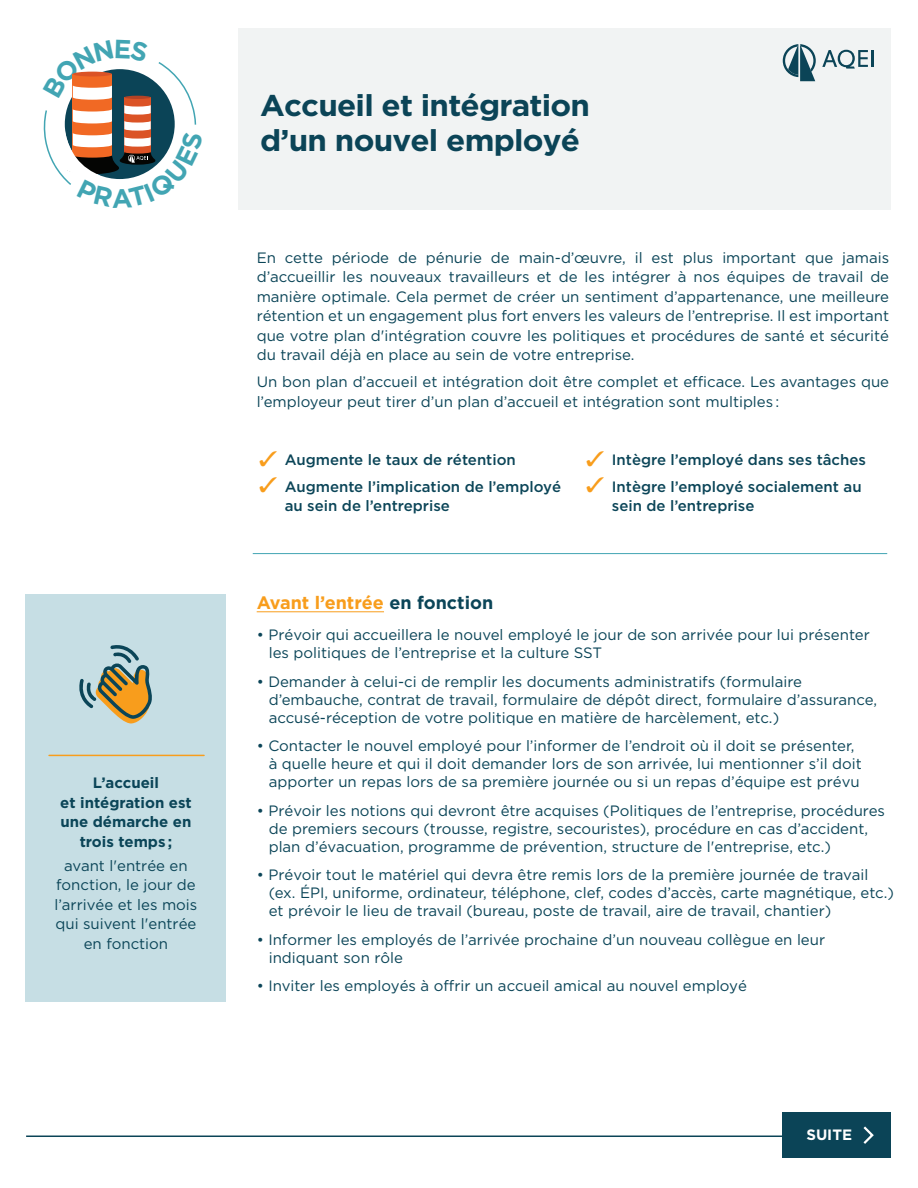
<style>
.page{position:relative;width:918px;height:1188px;background:#fff}
.page>*{position:absolute;margin:0;border:0;box-sizing:border-box;transform-origin:0 0}
.t1{font:700 30px/34.5px "Gotham";letter-spacing:-.025em;color:#0b4457;scale:1.05 1}
.t2{font:700 18px "Gotham";color:#f89d1c}
.t3{font:15px/19.5px "Gotham";color:#0b4558}
.t4{font:500 15px/27px "Gotham";color:#0b4558}
.t5{font:700 15px/19.5px "Gotham";color:#0b4558;text-align:center}
.t6{font:700 15px "Gotham";color:#fff}
.s1{color:#0b4558}
</style>
<div class="page">
<div style="left:782px;top:1112px;width:109px;height:46px;background:#0b4457"></div>
<hr style="left:26px;top:1136px;width:756px;height:1px;background:#0b4457">
<svg style="left:863px;top:1126px;width:11px;height:18px"></svg>
<div style="left:239px;top:28px;width:652px;height:182px;background:#f1f3f3"></div>
<svg style="left:783px;top:44px;width:33px;height:37px"></svg>
<svg style="left:822px;top:50px;width:52px;height:19px"></svg>
<hr style="left:253px;top:553px;width:634px;height:1px;background:#42a5b3">
<hr style="left:257px;top:612px;width:127px;height:1px;background:#f89d1c">
<div style="left:26px;top:594px;width:200px;height:408px;background:#c6dee4"></div>
<svg style="left:79px;top:645px;width:73px;height:78px"></svg>
<hr style="left:49px;top:755px;width:155px;height:1px;background:#f89d1c">
<svg style="left:43px;top:62px;width:154px;height:123px"></svg>
<p class="t5" style="left:60px;top:773px;width:133px">L’accueil<br>et intégration est une démarche en trois temps ;</p>
<p class="t3" style="left:55px;top:855px;width:144px;text-align:center">avant l'entrée en fonction, le jour de l’arrivée et les mois qui suivent l'entrée en fonction</p>
<h1 class="t1" style="left:260px;top:88px;width:316px">Accueil et intégration d’un nouvel employé</h1>
<p class="t3" style="left:257px;top:247px;width:634px;text-align:justify">En cette période de pénurie de main-d’œuvre, il est plus important que jamais d’accueillir les nouveaux travailleurs et de les intégrer à nos équipes de travail de manière optimale. Cela permet de créer un sentiment d’appartenance, une meilleure rétention et un engagement plus fort envers les valeurs de l’entreprise. Il est important que votre plan d'intégration couvre les politiques et procédures de santé et sécurité du travail déjà en place au sein de votre entreprise.</p>
<p class="t3" style="left:257px;top:372px;width:634px">Un bon plan d’accueil et intégration doit être complet et efficace. Les avantages que l’employeur peut tirer d’un plan d’accueil et intégration sont multiples :</p>
<p class="t4" style="left:285px;top:446px;width:278px">Augmente le taux de rétention<br>Augmente l’implication de l’employé</p>
<p class="t4" style="left:285px;top:492px;width:167px">au sein de l’entreprise</p>
<p class="t4" style="left:612px;top:446px;width:256px">Intègre l’employé dans ses tâches<br>Intègre l’employé socialement au</p>
<p class="t4" style="left:612px;top:492px;width:144px">sein de l’entreprise</p>
<p class="t2" style="left:257px;top:593px;width:238px">Avant l’entrée <span class="s1">en fonction</span></p>
<p class="t3" style="left:269px;top:625px;width:603px;line-height:18px;text-indent:-12px">• Prévoir qui accueillera le nouvel employé le jour de son arrivée pour lui présenter les politiques de l’entreprise et la culture SST</p>
<p class="t3" style="left:269px;top:672px;width:610px;line-height:18px;text-indent:-12px">• Demander à celui-ci de remplir les documents administratifs (formulaire d’embauche, contrat de travail, formulaire de dépôt direct, formulaire d’assurance, accusé-réception de votre politique en matière de harcèlement, etc.)</p>
<p class="t3" style="left:269px;top:736px;width:595px;line-height:18px;text-indent:-12px">• Contacter le nouvel employé pour l’informer de l’endroit où il doit se présenter, à quelle heure et qui il doit demander lors de son arrivée, lui mentionner s’il doit apporter un repas lors de sa première journée ou si un repas d’équipe est prévu</p>
<p class="t3" style="left:269px;top:801px;width:618px;line-height:18px;text-indent:-12px">• Prévoir les notions qui devront être acquises (Politiques de l’entreprise, procédures de premiers secours (trousse, registre, secouristes), procédure en cas d’accident, plan d’évacuation, programme de prévention, structure de l'entreprise, etc.)</p>
<p class="t3" style="left:269px;top:865px;width:627px;line-height:18px;text-indent:-12px">• Prévoir tout le matériel qui devra être remis lors de la première journée de travail (ex. ÉPI, uniforme, ordinateur, téléphone, clef, codes d’accès, carte magnétique, etc.) et prévoir le lieu de travail (bureau, poste de travail, aire de travail, chantier)</p>
<p class="t3" style="left:269px;top:930px;width:558px;line-height:18px;text-indent:-12px">• Informer les employés de l’arrivée prochaine d’un nouveau collègue en leur indiquant son rôle</p>
<p class="t3" style="left:257px;top:976px;width:492px">• Inviter les employés à offrir un accueil amical au nouvel employé</p>
<p class="t6" style="left:806px;top:1126px;width:47px">SUITE</p>
</div>
